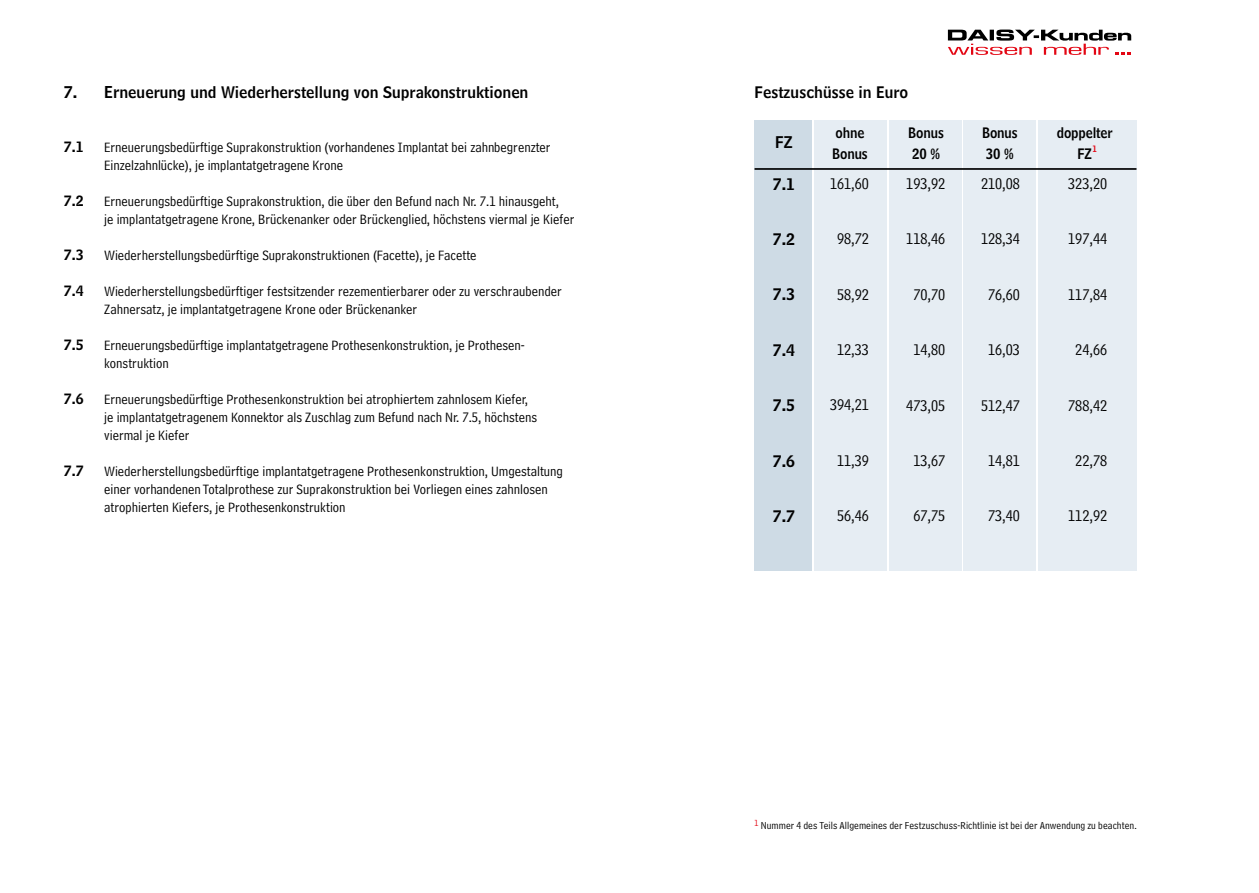
<style>
.page{position:relative;width:1259px;height:893px;background:#fff}
.page>*{position:absolute;margin:0;border:0;box-sizing:border-box;transform-origin:0 0}
.t1{font:15.9px "Bell Centennial Address";color:#000}
.t2{font:15.9px "Bell Centennial Name And Number";color:#000}
.t3{font:15.75px "Bell Centennial Name And Number";color:#000}
.t4{font:14.25px/18px "Bell Centennial Address";color:#000}
.t5{font:14.25px/20.1px "Bell Centennial Name And Number";letter-spacing:-.01em;color:#000;scale:.93 1}
.t6{font:14.25px "Bell Centennial Name And Number";letter-spacing:-.01em;color:#000}
.t7{font:10.65px "Bell Centennial Address";letter-spacing:.005em;color:#000}
.t8{font:9.15px "Bell Centennial Address";color:#e30613}
.t9{font:8.85px "Bell Centennial Name And Number";color:#e30613;scale:.93 1}
.s1{font-size:16.2px}
</style>
<div class="page">
<svg style="left:948px;top:30px;width:183px;height:25px"></svg>
<div style="left:754px;top:121px;width:57px;height:450px;background:#cedbe5"></div>
<div style="left:814px;top:121px;width:72px;height:450px;background:#e6edf3"></div>
<div style="left:889px;top:121px;width:72px;height:450px;background:#e6edf3"></div>
<div style="left:963px;top:121px;width:73px;height:450px;background:#e6edf3"></div>
<div style="left:1038px;top:121px;width:98px;height:450px;background:#e6edf3"></div>
<hr style="left:754px;top:168px;width:382px;height:2px;background:#000">
<p class="t3" style="left:64px;top:82px;width:466px"><span class="s1">7. Er</span>neuerung und Wiederherstellung von Suprakonstruktionen</p>
<p class="t3" style="left:754px;top:82px;width:155px">Festzuschüsse in Euro</p>
<p class="t2" style="left:775px;top:132px;width:19px">FZ</p>
<p class="t2" style="left:773px;top:174px;width:24px">7.1</p>
<p class="t5" style="left:832px;top:123px;width:40px">ohne<br>Bonus</p>
<p class="t5" style="left:908px;top:123px;width:40px">Bonus<br>20 %</p>
<p class="t5" style="left:982px;top:123px;width:40px">Bonus<br>30 %</p>
<p class="t5" style="left:1056px;top:123px;width:61px;text-align:center">doppelter<br>FZ</p>
<p class="t6" style="left:64px;top:137px;width:21px">7.1</p>
<p class="t4" style="left:104px;top:138px;width:448px">Erneuerungsbedürftige Suprakonstruktion (vorhandenes Implantat bei zahnbegrenzter<br>Einzelzahnlücke), je implantatgetragene Krone</p>
<p class="t6" style="left:64px;top:191px;width:21px">7.2</p>
<p class="t4" style="left:104px;top:192px;width:472px">Erneuerungsbedürftige Suprakonstruktion, die über den Befund nach Nr. 7.1 hinausgeht,<br>je implantatgetragene Krone, Brückenanker oder Brückenglied, höchstens viermal je Kiefer</p>
<p class="t6" style="left:64px;top:245px;width:21px">7.3</p>
<p class="t4" style="left:104px;top:246px;width:374px">Wiederherstellungsbedürftige Suprakonstruktionen (Facette), je Facette</p>
<p class="t6" style="left:64px;top:281px;width:21px">7.4</p>
<p class="t4" style="left:104px;top:282px;width:459px">Wiederherstellungsbedürftiger festsitzender rezementierbarer oder zu verschraubender<br>Zahnersatz, je implantatgetragene Krone oder Brückenanker</p>
<p class="t6" style="left:64px;top:335px;width:21px">7.5</p>
<p class="t4" style="left:104px;top:336px;width:422px">Erneuerungsbedürftige implantatgetragene Prothesenkonstruktion, je Prothesen&shy;konstruktion</p>
<p class="t6" style="left:64px;top:389px;width:21px">7.6</p>
<p class="t4" style="left:104px;top:390px;width:434px">Erneuerungsbedürftige Prothesenkonstruktion bei atrophiertem zahnlosem Kiefer, je implantatgetragenem Konnektor als Zuschlag zum Befund nach Nr. 7.5, höchstens viermal je Kiefer</p>
<p class="t6" style="left:64px;top:461px;width:21px">7.7</p>
<p class="t4" style="left:104px;top:462px;width:460px">Wiederherstellungsbedürftige implantatgetragene Prothesenkonstruktion, Umgestaltung einer vorhandenen Totalprothese zur Suprakonstruktion bei Vorliegen eines zahnlosen atrophierten Kiefers, je Prothesenkonstruktion</p>
<p class="t9" style="left:1092px;top:143px;width:6px">1</p>
<p class="t1" style="left:830px;top:174px;width:40px">161,60</p>
<p class="t1" style="left:906px;top:174px;width:40px">193,92</p>
<p class="t1" style="left:981px;top:174px;width:40px">210,08</p>
<p class="t1" style="left:1068px;top:174px;width:40px">323,20</p>
<p class="t2" style="left:773px;top:229px;width:24px">7.2</p>
<p class="t1" style="left:837px;top:230px;width:33px">98,72</p>
<p class="t1" style="left:906px;top:230px;width:40px">118,46</p>
<p class="t1" style="left:981px;top:230px;width:40px">128,34</p>
<p class="t1" style="left:1068px;top:230px;width:40px">197,44</p>
<p class="t2" style="left:773px;top:285px;width:24px">7.3</p>
<p class="t1" style="left:837px;top:285px;width:33px">58,92</p>
<p class="t1" style="left:913px;top:285px;width:33px">70,70</p>
<p class="t1" style="left:988px;top:285px;width:33px">76,60</p>
<p class="t1" style="left:1068px;top:285px;width:40px">117,84</p>
<p class="t1" style="left:837px;top:341px;width:33px">12,33</p>
<p class="t2" style="left:773px;top:340px;width:24px">7.4</p>
<p class="t1" style="left:913px;top:341px;width:33px">14,80</p>
<p class="t1" style="left:988px;top:341px;width:33px">16,03</p>
<p class="t1" style="left:1075px;top:341px;width:33px">24,66</p>
<p class="t1" style="left:830px;top:396px;width:40px">394,21</p>
<p class="t2" style="left:773px;top:395px;width:24px">7.5</p>
<p class="t1" style="left:906px;top:396px;width:40px">473,05</p>
<p class="t1" style="left:981px;top:396px;width:40px">512,47</p>
<p class="t1" style="left:1068px;top:396px;width:40px">788,42</p>
<p class="t1" style="left:837px;top:451px;width:33px">11,39</p>
<p class="t2" style="left:773px;top:451px;width:24px">7.6</p>
<p class="t1" style="left:913px;top:451px;width:33px">13,67</p>
<p class="t1" style="left:988px;top:451px;width:33px">14,81</p>
<p class="t1" style="left:1075px;top:452px;width:33px">22,78</p>
<p class="t2" style="left:773px;top:506px;width:24px">7.7</p>
<p class="t1" style="left:988px;top:507px;width:33px">73,40</p>
<p class="t1" style="left:1068px;top:507px;width:40px">112,92</p>
<p class="t1" style="left:837px;top:507px;width:33px">56,46</p>
<p class="t1" style="left:913px;top:507px;width:33px">67,75</p>
<p class="t8" style="left:754px;top:818px;width:6px">1</p>
<p class="t7" style="left:761px;top:819px;width:377px">Nummer 4 des Teils Allgemeines der Festzuschuss-Richtlinie ist bei der Anwendung zu beachten.</p>
</div>
